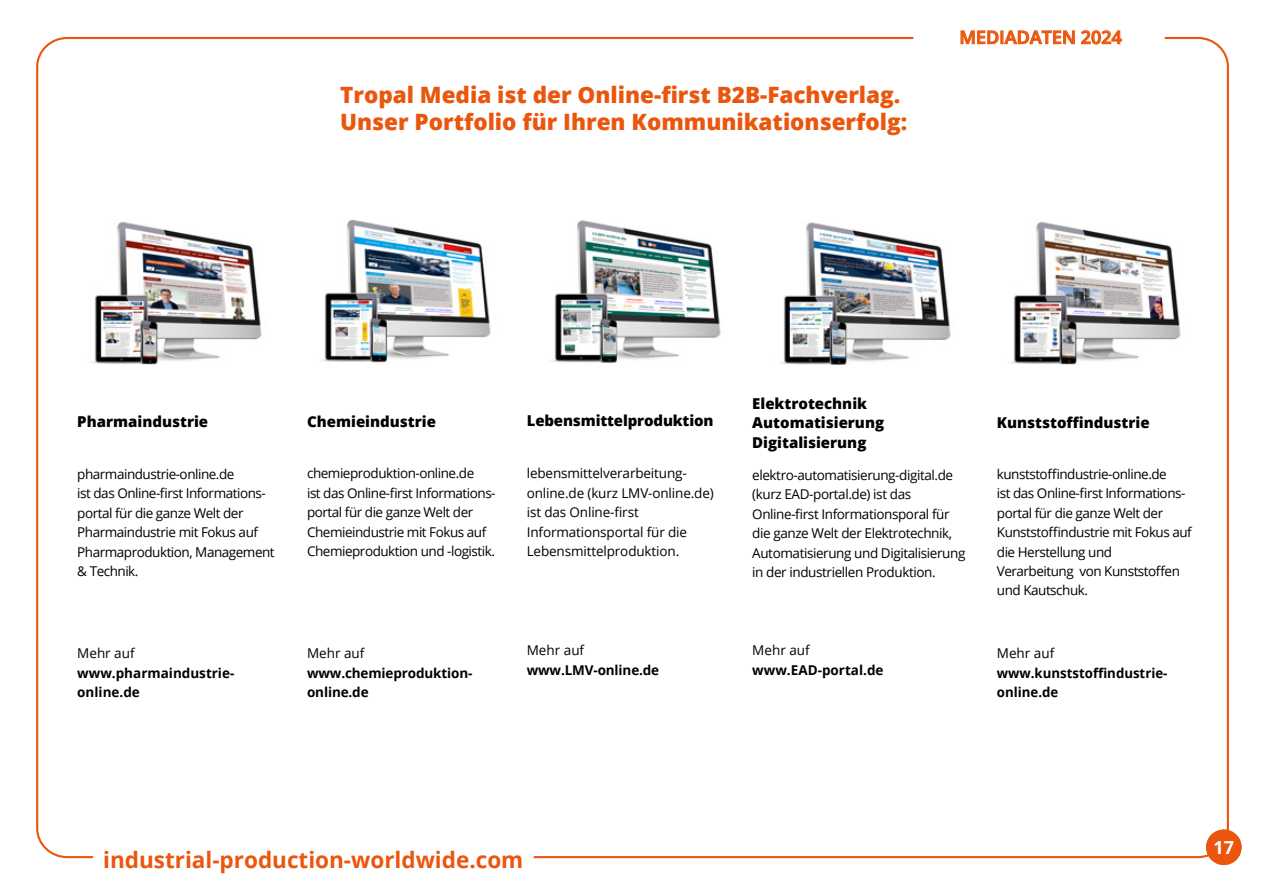
<style>
.page{position:relative;width:1263px;height:893px;background:#fff}
.page>*{position:absolute;margin:0;border:0;box-sizing:border-box;transform-origin:0 0}
.t1{font:800 22.5px/27px "Open Sans";color:#ea560d}
.t2{font:700 22.5px "Open Sans";color:#ea560d}
.t3{font:600 18px "Open Sans";color:#ea560d}
.t4{font:700 18px "Open Sans";color:#fff}
.t5{font:800 15px/19.5px "Open Sans";color:#000}
.t6{font:13.5px/19.5px "Open Sans";letter-spacing:-.035em;color:#000}
.t7{font:700 13.5px/19.5px "Open Sans";color:#000}
.t8{font:13.5px/19.5px "Open Sans";letter-spacing:-.01em;color:#000}
</style>
<div class="page">
<svg style="left:913px;top:30px;width:252px;height:15px"></svg>
<div style="left:1206px;top:829px;width:35px;height:36px;background:#ea560d;border-radius:50%"></div>
<img style="left:91px;top:221px;width:171px;height:144px">
<img style="left:321px;top:220px;width:170px;height:143px">
<img style="left:551px;top:220px;width:170px;height:143px">
<img style="left:780px;top:222px;width:171px;height:143px">
<img style="left:1010px;top:221px;width:171px;height:144px">
<h1 class="t1" style="left:340px;top:80px;width:568px">Tropal Media ist der Online-first B2B-Fachverlag.<br>Unser Portfolio für Ihren Kommunikationserfolg:</h1>
<h2 class="t3" style="left:959px;top:25px;width:164px">MEDIADATEN 2024</h2>
<p class="t5" style="left:77px;top:411px;width:132px">Pharmaindustrie</p>
<p class="t6" style="left:77px;top:464px;width:199px">pharmaindustrie-online.de<br>ist das Online-first Informations&shy;portal für die ganze Welt der<br>Pharmaindustrie mit Fokus auf<br>Pharmaproduktion, Management &amp; Technik.</p>
<p class="t6" style="left:77px;top:643px;width:59px">Mehr auf</p>
<p class="t7" style="left:77px;top:663px;width:159px">www.pharmaindustrie&shy;online.de</p>
<p class="t5" style="left:307px;top:411px;width:130px">Chemieindustrie</p>
<p class="t6" style="left:307px;top:463px;width:190px">chemieproduktion-online.de<br>ist das Online-first Informations&shy;portal für die ganze Welt der<br>Chemieindustrie mit Fokus auf<br>Chemieproduktion und -logistik.</p>
<p class="t5" style="left:527px;top:410px;width:188px">Lebensmittelproduktion</p>
<p class="t8" style="left:527px;top:463px;width:189px">lebensmittelverarbeitung&shy;online.de (kurz LMV-online.de) ist das Online-first<br>Informationsportal für die<br>Lebensmittelproduktion.</p>
<p class="t6" style="left:307px;top:643px;width:59px">Mehr auf</p>
<p class="t7" style="left:307px;top:662px;width:167px">www.chemieproduktion&shy;online.de</p>
<p class="t6" style="left:527px;top:640px;width:59px">Mehr auf</p>
<p class="t7" style="left:527px;top:660px;width:134px">www.LMV-online.de</p>
<p class="t5" style="left:752px;top:393px;width:133px">Elektrotechnik<br>Automatisierung<br>Digitalisierung</p>
<p class="t6" style="left:752px;top:465px;width:215px">elektro-automatisierung-digital.de (kurz EAD-portal.de) ist das Online-first Informationsporal für die ganze Welt der Elektrotechnik, Automatisierung und Digitalisierung in der industriellen Produktion.</p>
<p class="t6" style="left:752px;top:640px;width:59px">Mehr auf</p>
<p class="t7" style="left:752px;top:660px;width:133px">www.EAD-portal.de</p>
<p class="t5" style="left:997px;top:412px;width:154px">Kunststoffindustrie</p>
<p class="t6" style="left:997px;top:463px;width:196px">kunststoffindustrie-online.de<br>ist das Online-first Informations&shy;portal für die ganze Welt der<br>Kunststoffindustrie mit Fokus auf die Herstellung und<br>Verarbeitung von Kunststoffen und Kautschuk.</p>
<p class="t6" style="left:997px;top:643px;width:59px">Mehr auf</p>
<p class="t7" style="left:997px;top:663px;width:172px">www.kunststoffindustrie&shy;online.de</p>
<h1 class="t2" style="left:103px;top:844px;width:422px">industrial-production-worldwide.com</h1>
<h2 class="t4" style="left:1213px;top:835px;width:22px">17</h2>
</div>
